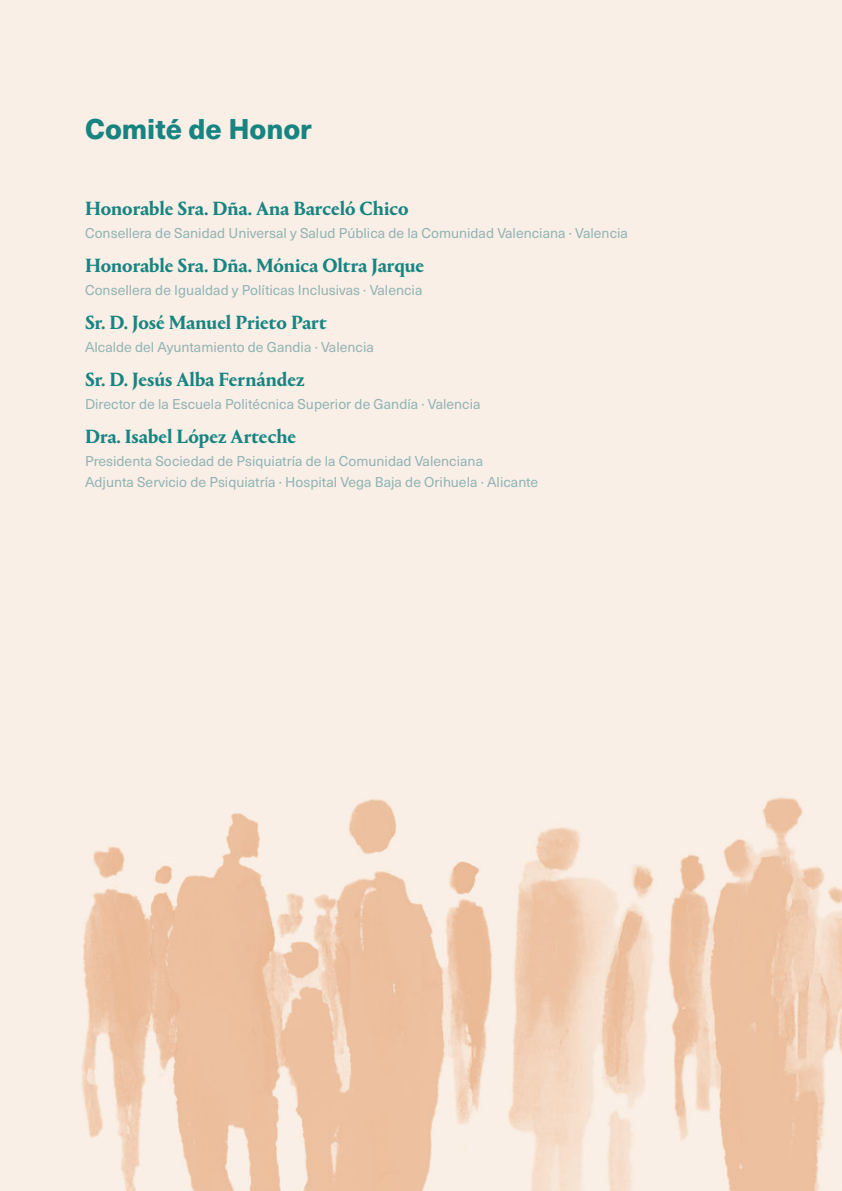
<style>
.page{position:relative;width:842px;height:1191px;background:#fff}
.page>*{position:absolute;margin:0;border:0;box-sizing:border-box;transform-origin:0 0}
.t1{font:800 28px "Neue Haas Unica Pro";letter-spacing:-.005em;color:#178482}
.t2{font:700 20px "Portrait";color:#178482}
.t3{font:14px/21px "Neue Haas Unica Pro";color:#91b3b5}
</style>
<div class="page">
<img style="left:0;top:0;width:842px;height:1191px">
<h1 class="t1" style="left:85px;top:111px;width:228px">Comité de Honor</h1>
<h2 class="t2" style="left:85px;top:195px;width:325px">Honorable Sra. Dña. Ana Barceló Chico</h2>
<p class="t3" style="left:85px;top:223px;width:544px">Consellera de Sanidad Universal y Salud Pública de la Comunidad Valenciana · Valencia</p>
<h2 class="t2" style="left:85px;top:252px;width:341px">Honorable Sra. Dña. Mónica Oltra Jarque</h2>
<p class="t3" style="left:85px;top:280px;width:339px">Consellera de Igualdad y Políticas Inclusivas · Valencia</p>
<h2 class="t2" style="left:85px;top:309px;width:243px">Sr. D. José Manuel Prieto Part</h2>
<p class="t3" style="left:85px;top:337px;width:290px">Alcalde del Ayuntamiento de Gandia · Valencia</p>
<h2 class="t2" style="left:85px;top:366px;width:221px">Sr. D. Jesús Alba Fernández</h2>
<p class="t3" style="left:85px;top:394px;width:397px">Director de la Escuela Politécnica Superior de Gandía · Valencia</p>
<h2 class="t2" style="left:85px;top:423px;width:213px">Dra. Isabel López Arteche</h2>
<p class="t3" style="left:85px;top:451px;width:455px">Presidenta Sociedad de Psiquiatría de la Comunidad Valenciana<br>Adjunta Servicio de Psiquiatría · Hospital Vega Baja de Orihuela · Alicante</p>
</div>
